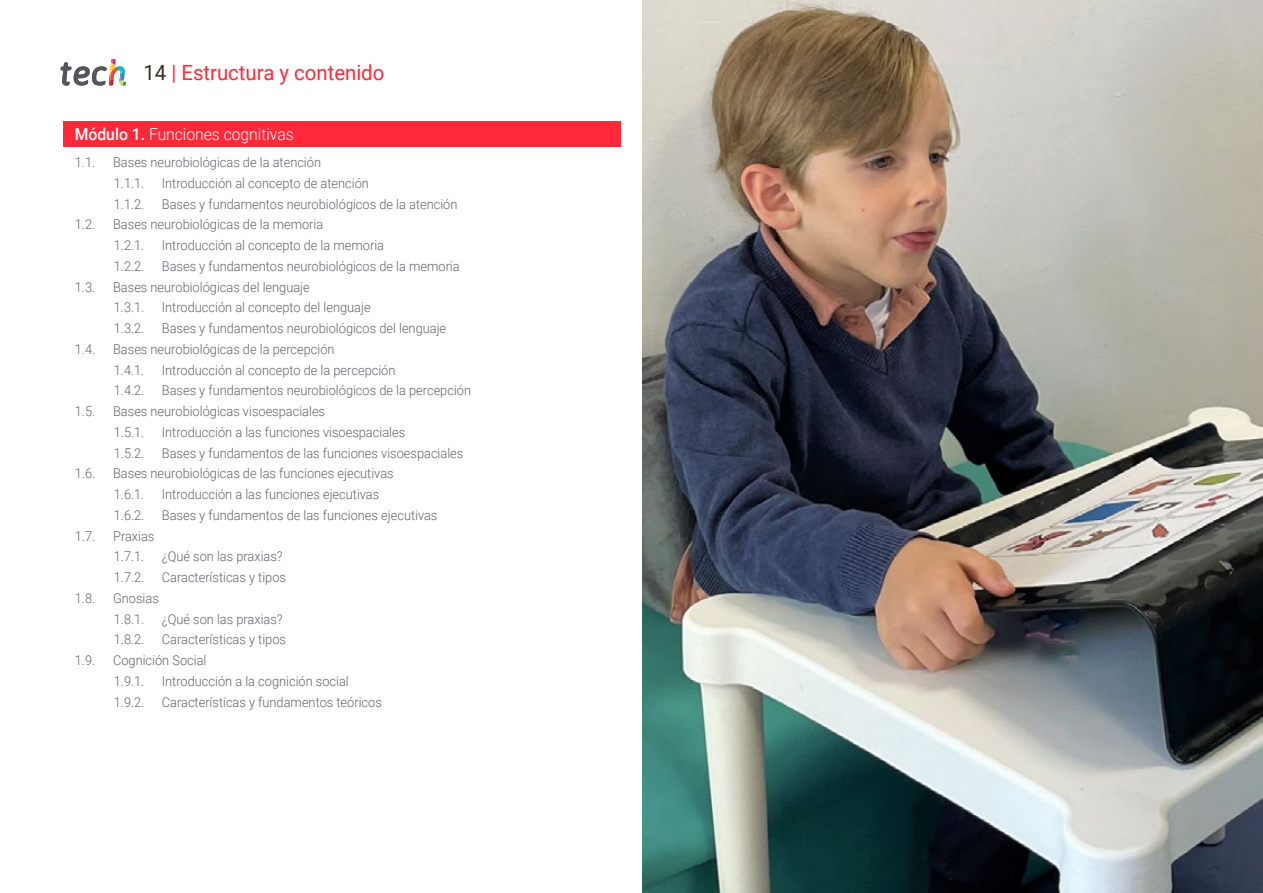
<style>
.page{position:relative;width:1263px;height:893px;background:#fff}
.page>*{position:absolute;margin:0;border:0;box-sizing:border-box;transform-origin:0 0}
.t1{font:21px "Roboto";color:#ff293a}
.t2{font:300 16.5px "Roboto";color:#fff;scale:.95 1}
.t3{font:300 13.5px/20.7px "Roboto";color:#61646a;scale:.95 1}
.s1{color:#312e20}
.s2{font-weight:500}
</style>
<div class="page">
<img style="left:642px;top:0;width:621px;height:893px">
<div style="left:64px;top:121px;width:557px;height:25px;background:#ff293a"></div>
<svg style="left:61px;top:59px;width:65px;height:27px"></svg>
<h1 class="t1" style="left:144px;top:57px;width:242px"><span class="s1">14</span> | Estructura y contenido</h1>
<p class="t2" style="left:75px;top:123px;width:232px"><span class="s2">Módulo 1.</span> Funciones cognitivas</p>
<p class="t3" style="left:75px;top:151px;width:23px">1.1.</p>
<p class="t3" style="left:113px;top:151px;width:220px">Bases neurobiológicas de la atención<br>1.1.1.</p>
<p class="t3" style="left:162px;top:172px;width:220px">Introducción al concepto de atención</p>
<p class="t3" style="left:114px;top:193px;width:34px">1.1.2.</p>
<p class="t3" style="left:162px;top:193px;width:313px">Bases y fundamentos neurobiológicos de la atención</p>
<p class="t3" style="left:75px;top:214px;width:23px">1.2.</p>
<p class="t3" style="left:113px;top:214px;width:223px">Bases neurobiológicas de la memoria<br>1.2.1.</p>
<p class="t3" style="left:162px;top:234px;width:235px">Introducción al concepto de la memoria</p>
<p class="t3" style="left:114px;top:255px;width:34px">1.2.2.</p>
<p class="t3" style="left:162px;top:255px;width:315px">Bases y fundamentos neurobiológicos de la memoria</p>
<p class="t3" style="left:75px;top:276px;width:23px">1.3.</p>
<p class="t3" style="left:113px;top:276px;width:209px">Bases neurobiológicas del lenguaje<br>1.3.1.</p>
<p class="t3" style="left:162px;top:297px;width:221px">Introducción al concepto del lenguaje</p>
<p class="t3" style="left:114px;top:317px;width:34px">1.3.2.</p>
<p class="t3" style="left:162px;top:317px;width:301px">Bases y fundamentos neurobiológicos del lenguaje</p>
<p class="t3" style="left:75px;top:338px;width:23px">1.4.</p>
<p class="t3" style="left:113px;top:338px;width:235px">Bases neurobiológicas de la percepción<br>1.4.1.</p>
<p class="t3" style="left:162px;top:359px;width:247px">Introducción al concepto de la percepción</p>
<p class="t3" style="left:114px;top:380px;width:34px">1.4.2.</p>
<p class="t3" style="left:162px;top:380px;width:327px">Bases y fundamentos neurobiológicos de la percepción</p>
<p class="t3" style="left:75px;top:400px;width:23px">1.5.</p>
<p class="t3" style="left:113px;top:400px;width:225px">Bases neurobiológicas visoespaciales<br>1.5.1.</p>
<p class="t3" style="left:162px;top:421px;width:258px">Introducción a las funciones visoespaciales</p>
<p class="t3" style="left:114px;top:442px;width:34px">1.5.2.</p>
<p class="t3" style="left:162px;top:442px;width:319px">Bases y fundamentos de las funciones visoespaciales</p>
<p class="t3" style="left:75px;top:463px;width:23px">1.6.</p>
<p class="t3" style="left:113px;top:463px;width:297px">Bases neurobiológicas de las funciones ejecutivas<br>1.6.1.</p>
<p class="t3" style="left:162px;top:483px;width:230px">Introducción a las funciones ejecutivas</p>
<p class="t3" style="left:114px;top:504px;width:34px">1.6.2.</p>
<p class="t3" style="left:162px;top:504px;width:292px">Bases y fundamentos de las funciones ejecutivas</p>
<p class="t3" style="left:75px;top:525px;width:23px">1.7.</p>
<p class="t3" style="left:113px;top:525px;width:45px">Praxias<br>1.7.1.</p>
<p class="t3" style="left:162px;top:546px;width:129px">¿Qué son las praxias?</p>
<p class="t3" style="left:114px;top:566px;width:34px">1.7.2.</p>
<p class="t3" style="left:162px;top:566px;width:132px">Características y tipos</p>
<p class="t3" style="left:75px;top:587px;width:23px">1.8.</p>
<p class="t3" style="left:113px;top:587px;width:50px">Gnosias<br>1.8.1.</p>
<p class="t3" style="left:162px;top:608px;width:129px">¿Qué son las praxias?</p>
<p class="t3" style="left:114px;top:629px;width:34px">1.8.2.</p>
<p class="t3" style="left:162px;top:629px;width:132px">Características y tipos</p>
<p class="t3" style="left:75px;top:649px;width:23px">1.9.</p>
<p class="t3" style="left:113px;top:649px;width:100px">Cognición Social<br>1.9.1.</p>
<p class="t3" style="left:162px;top:670px;width:198px">Introducción a la cognición social</p>
<p class="t3" style="left:114px;top:691px;width:34px">1.9.2.</p>
<p class="t3" style="left:162px;top:691px;width:233px">Características y fundamentos teóricos</p>
</div>
